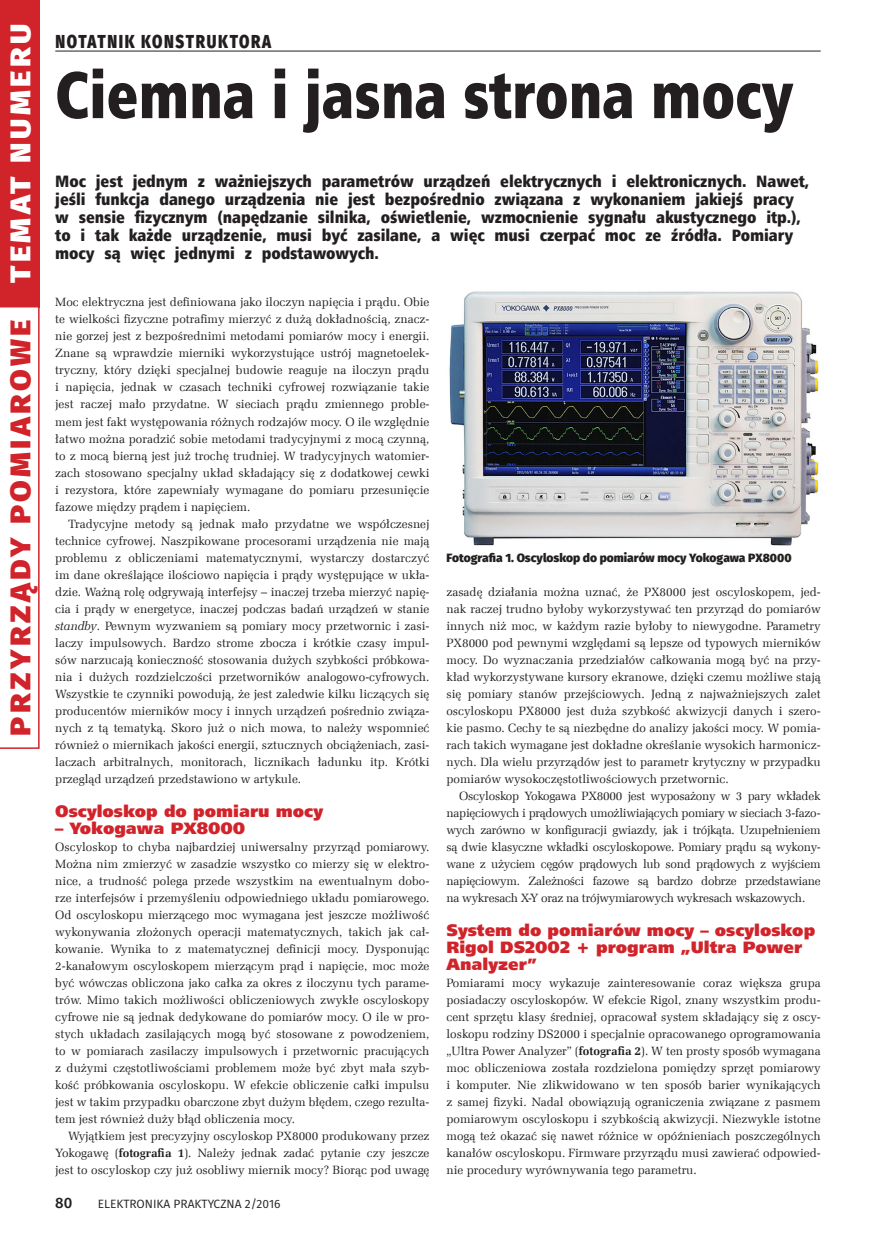
<style>
.page{position:relative;width:893px;height:1234px;background:#fff}
.page>*{position:absolute;margin:0;border:0;box-sizing:border-box;transform-origin:0 0}
._9_Tytul{font:66px "Humnst 777 X Blk Cn EU";color:#231f20;scale:.9 1}
._4_Podpis{font:800 28.5px "Fira Sans";letter-spacing:.11em;color:#d1232a;scale:1.1 1}
._4_Podpis-2{font:800 28.5px "Fira Sans";letter-spacing:.11em;color:#fff;scale:1.1 1}
.t1{font:800 18.75px "Fira Sans";letter-spacing:.11em;color:#231f20;scale:.8 1}
._2_Lead_kurs{font:16.5px/18px "Humnst 777 X Blk Cn EU";letter-spacing:-.005em;color:#231f20}
._3_Srodtytul_kurs{font:16.5px/17px "Humnst 777 X Blk EU";color:#d1232a}
.t2{font:500 15px "Fira Sans";color:#231f20}
._1_Body{font:12px/17px "Zapf Ellipt EU";color:#231f20;text-align:justify}
._4_Podpis-3{font:800 12px "Fira Sans";color:#231f20}
.t3{font:12px "Fira Sans";color:#231f20}
.s1{font-style:italic}
.s2{font-weight:700}
</style>
<div class="page">
<hr style="left:55px;top:51px;width:766px;height:1px;background:#231f20">
<img style="left:449px;top:291px;width:370px;height:255px">
<div style="left:0;top:0;width:40px;height:307px;background:#d1232a"></div>
<svg style="left:0;top:307px;width:40px;height:441px"></svg>
<p class="_4_Podpis-2" style="left:1px;top:283px;width:237px;rotate:-90deg">TEMAT NUMERU</p>
<p class="_4_Podpis" style="left:1px;top:735px;width:379px;rotate:-90deg">PRZYRZĄDY POMIAROWE</p>
<p class="t1" style="left:55px;top:28px;width:271px">NOTATNIK KONSTRUKTORA</p>
<p class="_9_Tytul" style="left:55px;top:53px;width:821px">Ciemna i jasna strona mocy</p>
<p class="_2_Lead_kurs" style="left:55px;top:172px;width:756px">Moc jest jednym z ważniejszych parametrów urządzeń elektrycznych i elektronicznych. Nawet, jeśli funkcja danego urządzenia nie jest bezpośrednio związana z wykonaniem jakiejś pracy w sensie fizycznym (napędzanie silnika, oświetlenie, wzmocnienie sygnału akustycznego itp.), to i tak każde urządzenie, musi być zasilane, a więc musi czerpać moc ze źródła. Pomiary mocy są więc jednymi z podstawowych.</p>
<p class="_1_Body" style="left:55px;top:294px;width:376px">Moc elektryczna jest definiowana jako iloczyn napięcia i prądu. Obie te wielkości fizyczne potrafimy mierzyć z dużą dokładnością, znacz&shy;nie gorzej jest z bezpośrednimi metodami pomiarów mocy i energii.<br>Znane są wprawdzie mierniki wykorzystujące ustrój magnetoelek&shy;tryczny, który dzięki specjalnej budowie reaguje na iloczyn prądu i napięcia, jednak w czasach techniki cyfrowej rozwiązanie takie jest raczej mało przydatne. W sieciach prądu zmiennego proble&shy;mem jest fakt występowania różnych rodzajów mocy. O ile względnie łatwo można poradzić sobie metodami tradycyjnymi z mocą czynną, to z mocą bierną jest już trochę trudniej. W tradycyjnych watomier&shy;zach stosowano specjalny układ składający się z dodatkowej cewki i rezystora, które zapewniały wymagane do pomiaru przesunięcie fazowe między prądem i napięciem.</p>
<p class="_1_Body" style="left:55px;top:515px;width:376px;text-indent:13px">Tradycyjne metody są jednak mało przydatne we współczesnej technice cyfrowej. Naszpikowane procesorami urządzenia nie mają problemu z obliczeniami matematycznymi, wystarczy dostarczyć im dane określające ilościowo napięcia i prądy występujące w ukła&shy;dzie. Ważną rolę odgrywają interfejsy – inaczej trzeba mierzyć napię&shy;cia i prądy w energetyce, inaczej podczas badań urządzeń w stanie <span class="s1">standby</span>. Pewnym wyzwaniem są pomiary mocy przetwornic i zasi&shy;laczy impulsowych. Bardzo strome zbocza i krótkie czasy impul&shy;sów narzucają konieczność stosowania dużych szybkości próbkowa&shy;nia i dużych rozdzielczości przetworników analogowo-cyfrowych.<br>Wszystkie te czynniki powodują, że jest zaledwie kilku liczących się producentów mierników mocy i innych urządzeń pośrednio związa&shy;nych z tą tematyką. Skoro już o nich mowa, to należy wspomnieć również o miernikach jakości energii, sztucznych obciążeniach, zasi&shy;laczach arbitralnych, monitorach, licznikach ładunku itp. Krótki przegląd urządzeń przedstawiono w artykule.</p>
<p class="_3_Srodtytul_kurs" style="left:55px;top:803px;width:269px">Oscyloskop do pomiaru mocy</p>
<p class="_3_Srodtytul_kurs" style="left:55px;top:820px;width:192px">– Yokogawa PX8000</p>
<p class="_1_Body" style="left:55px;top:838px;width:376px">Oscyloskop to chyba najbardziej uniwersalny przyrząd pomiarowy.<br>Można nim zmierzyć w zasadzie wszystko co mierzy się w elektro&shy;nice, a trudność polega przede wszystkim na ewentualnym dobo&shy;rze interfejsów i przemyśleniu odpowiedniego układu pomiarowego.<br>Od oscyloskopu mierzącego moc wymagana jest jeszcze możliwość wykonywania złożonych operacji matematycznych, takich jak cał&shy;kowanie. Wynika to z matematycznej definicji mocy. Dysponując 2-kanałowym oscyloskopem mierzącym prąd i napięcie, moc może być wówczas obliczona jako całka za okres z iloczynu tych parame&shy;trów. Mimo takich możliwości obliczeniowych zwykłe oscyloskopy cyfrowe nie są jednak dedykowane do pomiarów mocy. O ile w pro&shy;stych układach zasilających mogą być stosowane z powodzeniem, to w pomiarach zasilaczy impulsowych i przetwornic pracujących z dużymi częstotliwościami problemem może być zbyt mała szyb&shy;kość próbkowania oscyloskopu. W efekcie obliczenie całki impulsu jest w takim przypadku obarczone zbyt dużym błędem, czego rezulta&shy;tem jest również duży błąd obliczenia mocy.</p>
<p class="_1_Body" style="left:55px;top:1127px;width:376px;text-indent:13px">Wyjątkiem jest precyzyjny oscyloskop PX8000 produkowany przez Yokogawę (<span class="s2">fotografia 1</span>). Należy jednak zadać pytanie czy jeszcze jest to oscyloskop czy już osobliwy miernik mocy? Biorąc pod uwagę</p>
<p class="t2" style="left:55px;top:1192px;width:19px">80</p>
<p class="t3" style="left:98px;top:1195px;width:184px">ELEKTRONIKA PRAKTYCZNA 2/2016</p>
<p class="_4_Podpis-3" style="left:446px;top:549px;width:347px">Fotografia 1. Oscyloskop do pomiarów mocy Yokogawa PX8000</p>
<p class="_1_Body" style="left:446px;top:583px;width:376px">zasadę działania można uznać, że PX8000 jest oscyloskopem, jed&shy;nak raczej trudno byłoby wykorzystywać ten przyrząd do pomiarów innych niż moc, w każdym razie byłoby to niewygodne. Parametry PX8000 pod pewnymi względami są lepsze od typowych mierników mocy. Do wyznaczania przedziałów całkowania mogą być na przy&shy;kład wykorzystywane kursory ekranowe, dzięki czemu możliwe stają się pomiary stanów przejściowych. Jedną z najważniejszych zalet oscyloskopu PX8000 jest duża szybkość akwizycji danych i szero&shy;kie pasmo. Cechy te są niezbędne do analizy jakości mocy. W pomia&shy;rach takich wymagane jest dokładne określanie wysokich harmonicz&shy;nych. Dla wielu przyrządów jest to parametr krytyczny w przypadku pomiarów wysokoczęstotliwościowych przetwornic.</p>
<p class="_1_Body" style="left:446px;top:787px;width:376px;text-indent:13px">Oscyloskop Yokogawa PX8000 jest wyposażony w 3 pary wkładek napięciowych i prądowych umożliwiających pomiary w sieciach 3-fazo&shy;wych zarówno w konfiguracji gwiazdy, jak i trójkąta. Uzupełnieniem są dwie klasyczne wkładki oscyloskopowe. Pomiary prądu są wykony&shy;wane z użyciem cęgów prądowych lub sond prądowych z wyjściem napięciowym. Zależności fazowe są bardzo dobrze przedstawiane na wykresach X-Y oraz na trójwymiarowych wykresach wskazowych.</p>
<p class="_3_Srodtytul_kurs" style="left:446px;top:922px;width:370px">System do pomiarów mocy – oscyloskop<br>Rigol DS2002 + program „Ultra Power<br>Analyzer”</p>
<p class="_1_Body" style="left:446px;top:974px;width:376px">Pomiarami mocy wykazuje zainteresowanie coraz większa grupa posiadaczy oscyloskopów. W efekcie Rigol, znany wszystkim produ&shy;cent sprzętu klasy średniej, opracował system składający się z oscy&shy;loskopu rodziny DS2000 i specjalnie opracowanego oprogramowania „Ultra Power Analyzer” (<span class="s2">fotografia 2</span>). W ten prosty sposób wymagana moc obliczeniowa została rozdzielona pomiędzy sprzęt pomiarowy i komputer. Nie zlikwidowano w ten sposób barier wynikających z samej fizyki. Nadal obowiązują ograniczenia związane z pasmem pomiarowym oscyloskopu i szybkością akwizycji. Niezwykle istotne mogą też okazać się nawet różnice w opóźnieniach poszczególnych kanałów oscyloskopu. Firmware przyrządu musi zawierać odpowied&shy;nie procedury wyrównywania tego parametru.</p>
</div>
